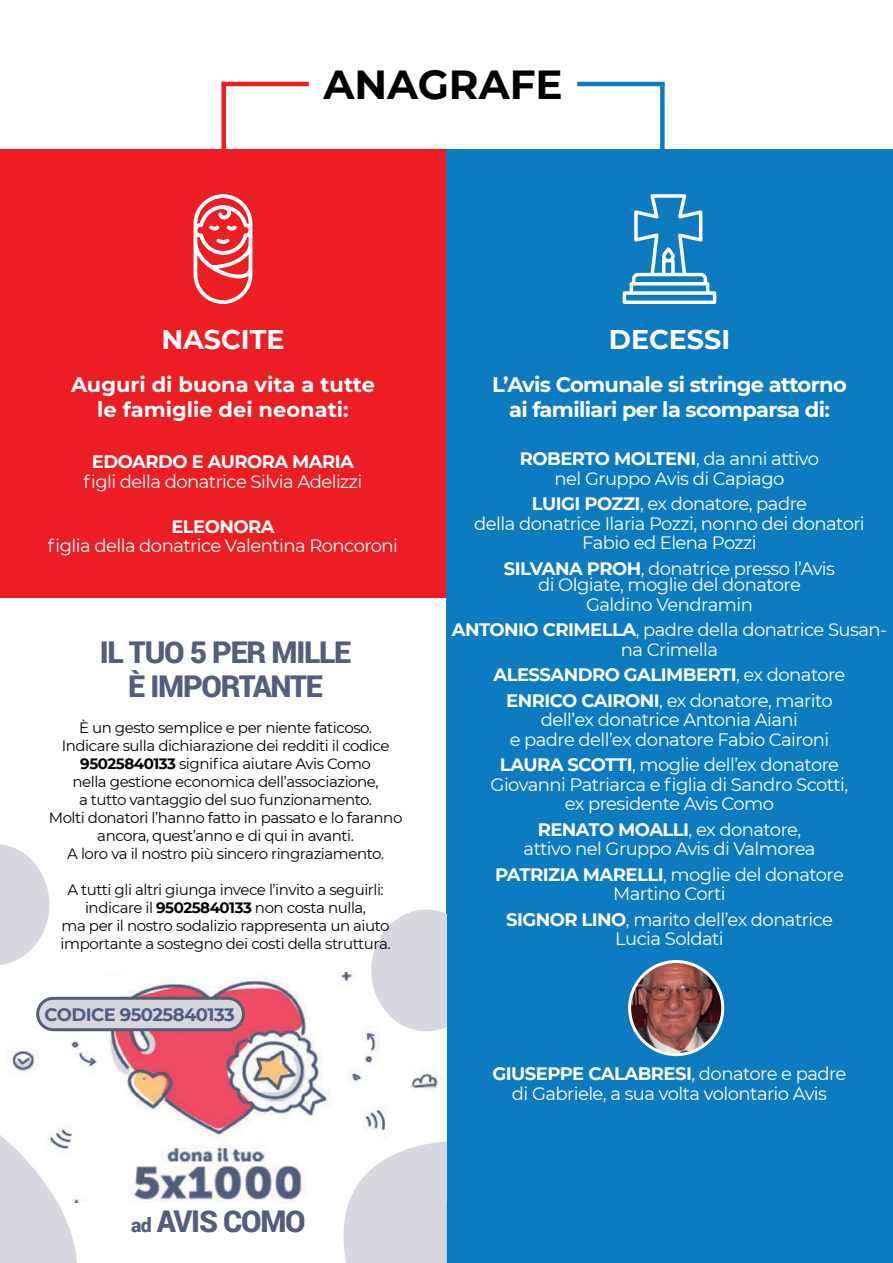
<style>
.page{position:relative;width:893px;height:1263px;background:#fff}
.page>*{position:absolute;margin:0;border:0;box-sizing:border-box;transform-origin:0 0}
.t1{font:700 40.5px "Montserrat";color:#000}
.t2{font:900 30px/33.6px "Roboto";letter-spacing:-.04em;color:#525e7b;text-align:center}
.t3{font:700 27px "Montserrat";color:#fff}
.t4{font:700 21px/25.2px "Montserrat";letter-spacing:-.03em;color:#fff;text-align:center}
.t5{font:700 21px/25.2px "Montserrat";color:#fff;text-align:center}
.t6{font:18px/19.5px "Montserrat";letter-spacing:-.03em;color:#fff;text-align:center}
.t7{font:700 18px "Montserrat";letter-spacing:-.03em;color:#fff}
.t8{font:700 18px "Montserrat";letter-spacing:-.03em;color:#4d5d80}
.t9{font:15px/18px "Montserrat";letter-spacing:-.03em;color:#000;text-align:center}
.s1{font-weight:700}
.s2{font-size:19.5px}
</style>
<div class="page">
<div style="left:0;top:149px;width:446px;height:449px;background:#ed1d24"></div>
<hr style="left:221px;top:82px;width:88px;height:4px;background:#ed1d24">
<div style="left:221px;top:83px;width:5px;height:76px;background:#ed1d24"></div>
<hr style="left:577px;top:82px;width:88px;height:4px;background:#0c7bc0">
<div style="left:660px;top:83px;width:5px;height:76px;background:#0c7bc0"></div>
<div style="left:447px;top:149px;width:446px;height:1114px;background:#0c7bc0"></div>
<svg style="left:623px;top:194px;width:93px;height:110px"></svg>
<svg style="left:194px;top:194px;width:58px;height:110px"></svg>
<img style="left:630px;top:961px;width:93px;height:93px;border-radius:47px">
<div style="left:628px;top:960px;width:96px;height:96px;border:3px solid #fff;border-radius:50%"></div>
<img style="left:7px;top:972px;width:440px;height:230px">
<svg style="left:0;top:1135px;width:81px;height:128px"></svg>
<svg style="left:326px;top:1142px;width:121px;height:121px"></svg>
<div style="left:371px;top:909px;width:111px;height:122px;background:#d6d7df;border-radius:50%"></div>
<div style="left:447px;top:869px;width:38px;height:394px;background:#0c7bc0"></div>
<svg style="left:0;top:844px;width:88px;height:199px"></svg>
<div style="left:38px;top:998px;width:205px;height:32px;background:#d6d7df;border-radius:16px"></div>
<div style="left:36px;top:997px;width:209px;height:34px;border:3px solid #535e73;border-radius:16px"></div>
<h1 class="t1" style="left:323px;top:55px;width:241px">ANAGRAFE</h1>
<h3 class="t3" style="left:161px;top:320px;width:125px">NASCITE</h3>
<p class="t5" style="left:71px;top:371px;width:305px">Auguri di buona vita a tutte le famiglie dei neonati:</p>
<p class="t7" style="left:92px;top:449px;width:264px">EDOARDO E AURORA MARIA</p>
<p class="t6" style="left:84px;top:471px;width:280px">figli della donatrice Silvia Adelizzi</p>
<p class="t7" style="left:171px;top:513px;width:105px">ELEONORA</p>
<p class="t6" style="left:48px;top:535px;width:352px">figlia della donatrice Valentina Roncoroni</p>
<h2 class="t2" style="left:100px;top:634px;width:253px">IL TUO 5 PER MILLE<br>È IMPORTANTE</h2>
<p class="t9" style="left:49px;top:718px;width:355px">È un gesto semplice e per niente faticoso.<br>Indicare sulla dichiarazione dei redditi il codice <span class="s1">95025840133</span> significa aiutare Avis Como<br>nella gestione economica dell’associazione,<br>a tutto vantaggio del suo funzionamento.<br>Molti donatori l’hanno fatto in passato e lo faranno ancora, quest’anno e di qui in avanti.<br>A loro va il nostro più sincero ringraziamento.</p>
<p class="t9" style="left:61px;top:880px;width:331px">A tutti gli altri giunga invece l’invito a seguirli: indicare il <span class="s1">95025840133</span> non costa nulla,<br>ma per il nostro sodalizio rappresenta un aiuto importante a sostegno dei costi della struttura.</p>
<p class="t8" style="left:44px;top:1002px;width:192px">CODICE 95025840133</p>
<h2 class="t2" style="left:131px;top:1203px;width:176px"><span class="s2">ad</span> AVIS COMO</h2>
<h3 class="t3" style="left:609px;top:320px;width:123px">DECESSI</h3>
<p class="t4" style="left:492px;top:371px;width:356px">L’Avis Comunale si stringe attorno ai familiari per la scomparsa di:</p>
<p class="t6" style="left:520px;top:448px;width:301px"><span class="s1">ROBERTO MOLTENI</span>, da anni attivo nel Gruppo Avis di Capiago</p>
<p class="t6" style="left:474px;top:493px;width:392px"><span class="s1">LUIGI POZZI</span>, ex donatore, padre<br>della donatrice Ilaria Pozzi, nonno dei donatori<br>Fabio ed Elena Pozzi</p>
<p class="t6" style="left:504px;top:559px;width:333px;line-height:16.5px"><span class="s1">SILVANA PROH</span>, donatrice presso l’Avis di Olgiate, moglie del donatore</p>
<p class="t6" style="left:452px;top:591px;width:437px;line-height:25.5px">Galdino Vendramin<br><span class="s1">ANTONIO CRIMELLA</span>, padre della donatrice Susan-</p>
<p class="t6" style="left:493px;top:636px;width:354px;line-height:25.5px">na Crimella<br><span class="s1">ALESSANDRO GALIMBERTI</span>, ex donatore<br><span class="s1">ENRICO CAIRONI</span>, ex donatore, marito</p>
<p class="t6" style="left:510px;top:709px;width:321px">dell’ex donatrice Antonia Aiani<br>e padre dell’ex donatore Fabio Caironi</p>
<p class="t6" style="left:491px;top:754px;width:359px"><span class="s1">LAURA SCOTTI</span>, moglie dell’ex donatore<br>Giovanni Patriarca e figlia di Sandro Scotti, ex presidente Avis Como</p>
<p class="t6" style="left:524px;top:819px;width:293px"><span class="s1">RENATO MOALLI</span>, ex donatore, attivo nel Gruppo Avis di Valmorea</p>
<p class="t6" style="left:495px;top:864px;width:350px"><span class="s1">PATRIZIA MARELLI</span>, moglie del donatore<br>Martino Corti</p>
<p class="t6" style="left:506px;top:909px;width:328px"><span class="s1">SIGNOR LINO</span>, marito dell’ex donatrice<br>Lucia Soldati</p>
<p class="t6" style="left:493px;top:1063px;width:355px"><span class="s1">GIUSEPPE CALABRESI</span>, donatore e padre di Gabriele, a sua volta volontario Avis</p>
</div>
